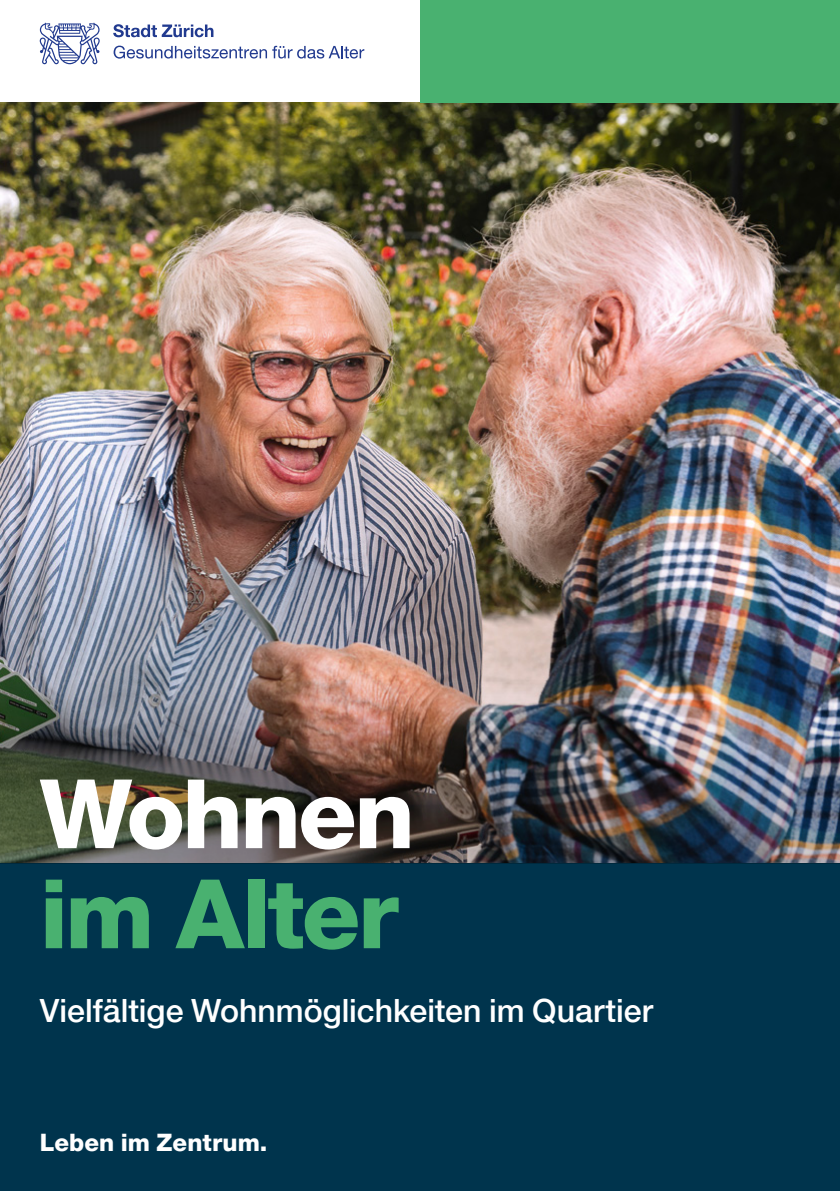
<style>
.page{position:relative;width:840px;height:1191px;background:#fff}
.page>*{position:absolute;margin:0;border:0;box-sizing:border-box;transform-origin:0 0}
.t1{font:800 96px "Helvetica Neue LT Pro";letter-spacing:-.03em;color:#49b170}
.t2{font:800 96px "Helvetica Neue LT Pro";letter-spacing:-.03em;color:#fff}
.t3{font:500 32px "Helvetica Neue LT Pro";color:#fff}
.t4{font:800 24px "Helvetica Neue LT Pro";letter-spacing:.005em;color:#fff}
</style>
<div class="page">
<svg style="left:113px;top:46px;width:251px;height:13px"></svg>
<svg style="left:113px;top:24px;width:100px;height:13px"></svg>
<svg style="left:40px;top:23px;width:60px;height:41px"></svg>
<img style="left:0;top:102px;width:839px;height:575px">
<div style="left:0;top:864px;width:839px;height:327px;background:#00344d"></div>
<div style="left:420px;top:0;width:419px;height:102px;background:#49b170"></div>
<img style="left:0;top:677px;width:839px;height:187px">
<h1 class="t2" style="left:40px;top:757px;width:376px">Wohnen</h1>
<h1 class="t1" style="left:40px;top:857px;width:360px">im Alter</h1>
<p class="t3" style="left:40px;top:991px;width:614px">Vielfältige Wohnmöglichkeiten im Quartier</p>
<p class="t4" style="left:40px;top:1128px;width:229px">Leben im Zentrum.</p>
</div>
